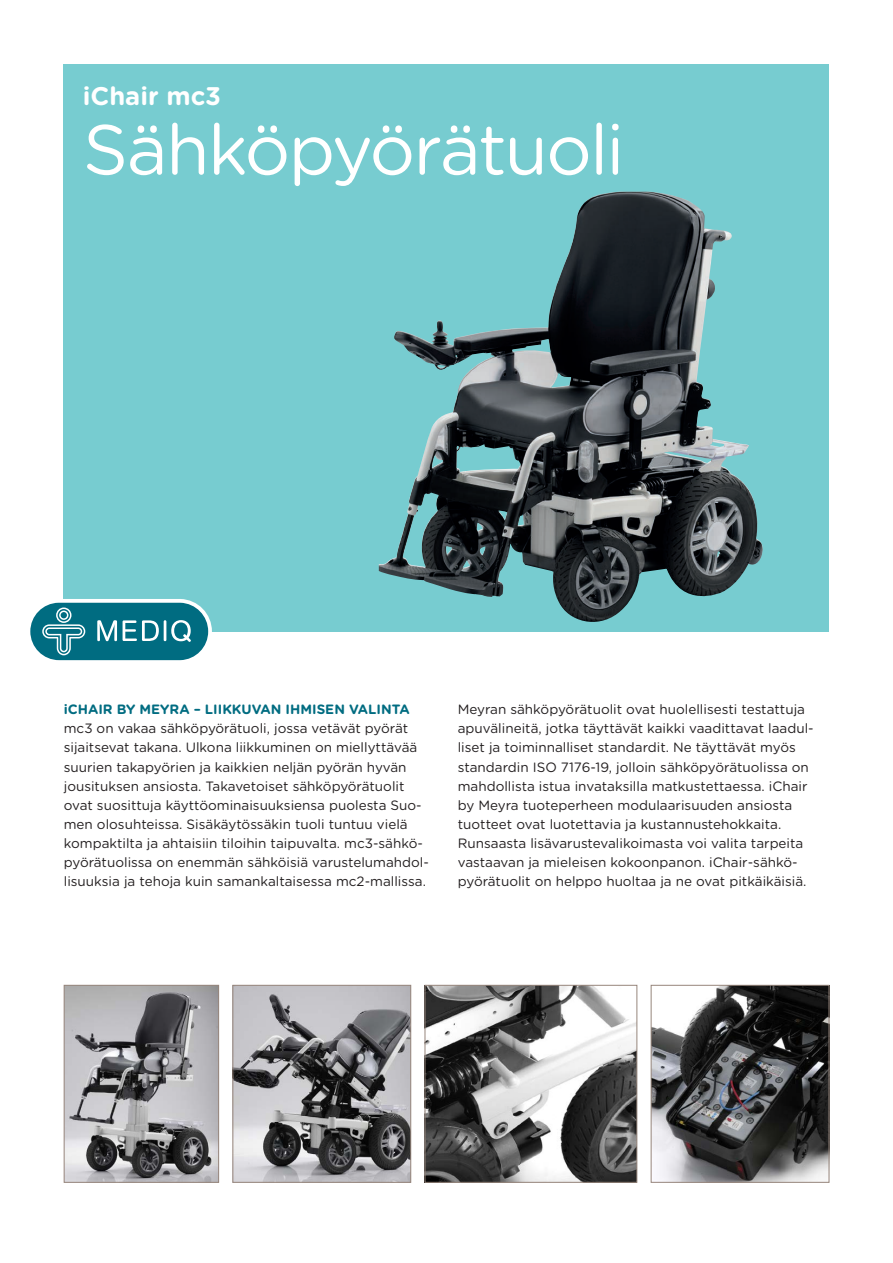
<style>
.page{position:relative;width:893px;height:1263px;background:#fff}
.page>*{position:absolute;margin:0;border:0;box-sizing:border-box;transform-origin:0 0}
.t1{font:70.5px "Gotham Rounded";letter-spacing:-.03em;color:#fff}
.t2{font:700 25.5px "Gotham Rounded";color:#fff}
.t3{font:13.5px/19.2px "Gotham Rounded";color:#231f20}
.t4{font:700 13.5px "Gotham Rounded";color:#006c81}
</style>
<div class="page">
<div style="left:64px;top:64px;width:765px;height:567px;background:#77ccd0"></div>
<svg style="left:30px;top:599px;width:182px;height:62px;background:#4091a1"></svg>
<img style="left:66px;top:987px;width:151px;height:194px">
<div style="left:64px;top:985px;width:155px;height:198px;border:1px solid #97867c"></div>
<img style="left:234px;top:987px;width:175px;height:194px">
<div style="left:232px;top:985px;width:179px;height:198px;border:1px solid #97867c"></div>
<img style="left:427px;top:987px;width:208px;height:194px">
<div style="left:425px;top:985px;width:212px;height:198px;border:1px solid #97867c"></div>
<img style="left:653px;top:987px;width:174px;height:194px">
<div style="left:651px;top:985px;width:178px;height:198px;border:1px solid #97867c"></div>
<img style="left:379px;top:192px;width:384px;height:430px">
<h2 class="t2" style="left:83px;top:78px;width:140px">iChair mc3</h2>
<h1 class="t1" style="left:83px;top:101px;width:543px">Sähköpyörätuoli</h1>
<p class="t4" style="left:64px;top:699px;width:348px">iCHAIR BY MEYRA – LIIKKUVAN IHMISEN VALINTA</p>
<p class="t3" style="left:64px;top:718px;width:367px">mc3 on vakaa sähköpyörätuoli, jossa vetävät pyörät sijaitsevat takana. Ulkona liikkuminen on miellyttävää suurien takapyörien ja kaikkien neljän pyörän hyvän jousituksen ansiosta. Takavetoiset sähköpyörätuolit ovat suosittuja käyttöominaisuuksiensa puolesta Suo&shy;men olosuhteissa. Sisäkäytössäkin tuoli tuntuu vielä kompaktilta ja ahtaisiin tiloihin taipuvalta. mc3-sähkö&shy;pyörätuolissa on enemmän sähköisiä varustelumahdol&shy;lisuuksia ja tehoja kuin samankaltaisessa mc2-mallissa.</p>
<p class="t3" style="left:458px;top:699px;width:357px">Meyran sähköpyörätuolit ovat huolellisesti testattuja apuvälineitä, jotka täyttävät kaikki vaadittavat laadul&shy;liset ja toiminnalliset standardit. Ne täyttävät myös standardin ISO 7176-19, jolloin sähköpyörätuolissa on mahdollista istua invataksilla matkustettaessa. iChair by Meyra tuoteperheen modulaarisuuden ansiosta tuotteet ovat luotettavia ja kustannustehokkaita.<br>Runsaasta lisävarustevalikoimasta voi valita tarpeita vastaavan ja mieleisen kokoonpanon. iChair-sähkö&shy;pyörätuolit on helppo huoltaa ja ne ovat pitkäikäisiä.</p>
</div>
